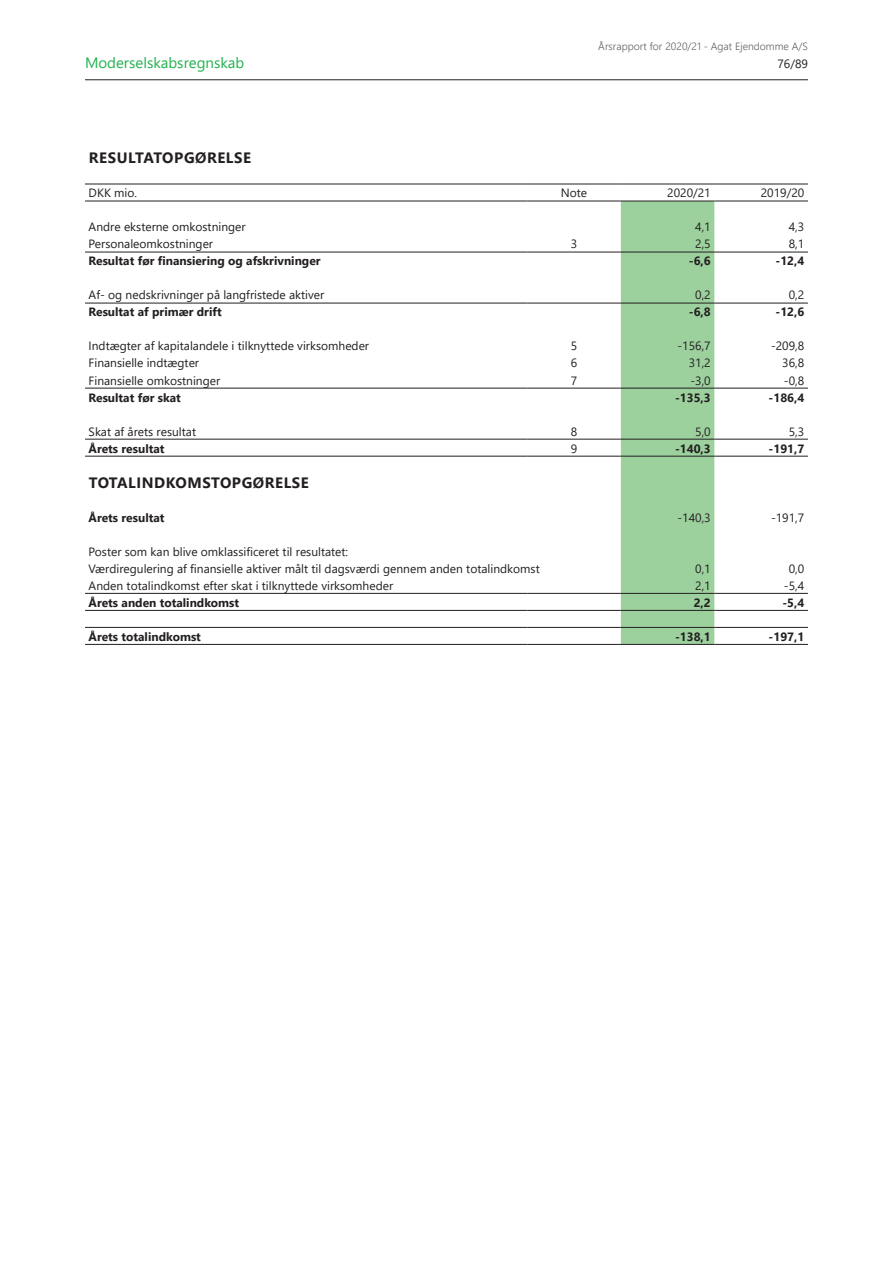
<style>
.page{position:relative;width:893px;height:1263px;background:#fff}
.page>*{position:absolute;margin:0;border:0;box-sizing:border-box;transform-origin:0 0}
.Heading_1{font:700 15px "Segoe UI";letter-spacing:.035em;color:#231f20}
.t1{font:15px "Segoe UI";color:#22b24e}
.Tabel_venstrestillet{font:12px "Segoe UI";color:#231f20}
.Skema___Bold{font:700 12px "Segoe UI";color:#231f20}
.Tabel_højrestillet{font:12px "Segoe UI";color:#231f20}
.Tabel_højrestillet-2{font:700 12px "Segoe UI";color:#231f20}
.Tabel_venstrestillet-2{font:700 12px "Segoe UI";color:#231f20}
.Skema___Bold-2{font:12px "Segoe UI";color:#231f20}
.t2{font:300 10.5px "Segoe UI";color:#60615d}
</style>
<div class="page">
<hr style="left:85px;top:79px;width:723px;height:1px;background:#231f20">
<div style="left:621px;top:202px;width:93px;height:442px;background:#9cd19e"></div>
<hr style="left:85px;top:627px;width:442px;height:1px;background:#231f20">
<hr style="left:527px;top:627px;width:94px;height:1px;background:#231f20">
<hr style="left:85px;top:644px;width:442px;height:1px;background:#231f20">
<hr style="left:85px;top:593px;width:442px;height:1px;background:#231f20">
<hr style="left:85px;top:610px;width:442px;height:1px;background:#231f20">
<hr style="left:527px;top:610px;width:94px;height:1px;background:#231f20">
<hr style="left:85px;top:439px;width:442px;height:1px;background:#231f20">
<hr style="left:85px;top:456px;width:442px;height:1px;background:#231f20">
<hr style="left:621px;top:456px;width:93px;height:1px;background:#231f20">
<hr style="left:85px;top:184px;width:442px;height:1px;background:#231f20">
<hr style="left:527px;top:184px;width:94px;height:1px;background:#231f20">
<hr style="left:85px;top:201px;width:442px;height:1px;background:#231f20">
<hr style="left:527px;top:201px;width:94px;height:1px;background:#231f20">
<hr style="left:714px;top:184px;width:94px;height:1px;background:#231f20">
<hr style="left:714px;top:201px;width:94px;height:1px;background:#231f20">
<hr style="left:527px;top:439px;width:94px;height:1px;background:#231f20">
<hr style="left:714px;top:439px;width:94px;height:1px;background:#231f20">
<hr style="left:527px;top:456px;width:94px;height:1px;background:#231f20">
<hr style="left:714px;top:456px;width:94px;height:1px;background:#231f20">
<hr style="left:527px;top:593px;width:94px;height:1px;background:#231f20">
<hr style="left:714px;top:593px;width:94px;height:1px;background:#231f20">
<hr style="left:527px;top:644px;width:94px;height:1px;background:#231f20">
<hr style="left:714px;top:644px;width:94px;height:1px;background:#231f20">
<hr style="left:714px;top:610px;width:94px;height:1px;background:#231f20">
<hr style="left:714px;top:627px;width:94px;height:1px;background:#231f20">
<hr style="left:85px;top:252px;width:442px;height:1px;background:#231f20">
<hr style="left:527px;top:252px;width:94px;height:1px;background:#231f20">
<hr style="left:85px;top:303px;width:442px;height:1px;background:#231f20">
<hr style="left:527px;top:303px;width:94px;height:1px;background:#231f20">
<hr style="left:714px;top:303px;width:94px;height:1px;background:#231f20">
<hr style="left:85px;top:388px;width:442px;height:1px;background:#231f20">
<hr style="left:527px;top:388px;width:94px;height:1px;background:#231f20">
<hr style="left:714px;top:388px;width:94px;height:1px;background:#231f20">
<hr style="left:621px;top:184px;width:93px;height:1px;background:#231f20">
<hr style="left:621px;top:201px;width:93px;height:1px;background:#231f20">
<hr style="left:621px;top:252px;width:93px;height:1px;background:#231f20">
<hr style="left:714px;top:252px;width:94px;height:1px;background:#231f20">
<hr style="left:621px;top:303px;width:93px;height:1px;background:#231f20">
<hr style="left:621px;top:388px;width:93px;height:1px;background:#231f20">
<hr style="left:621px;top:439px;width:93px;height:1px;background:#231f20">
<hr style="left:621px;top:593px;width:93px;height:1px;background:#231f20">
<hr style="left:621px;top:610px;width:93px;height:1px;background:#231f20">
<hr style="left:621px;top:627px;width:93px;height:1px;background:#231f20">
<hr style="left:621px;top:644px;width:93px;height:1px;background:#231f20">
<p class="t1" style="left:85px;top:49px;width:161px">Moderselskabsregnskab</p>
<p class="t2" style="left:598px;top:36px;width:211px">Årsrapport for 2020/21 - Agat Ejendomme A/S</p>
<p class="Tabel_venstrestillet" style="left:777px;top:52px;width:32px">76/89</p>
<p class="Heading_1" style="left:89px;top:144px;width:164px">RESULTATOPGØRELSE</p>
<p class="Tabel_venstrestillet" style="left:89px;top:182px;width:50px">DKK mio.</p>
<p class="Tabel_venstrestillet" style="left:561px;top:182px;width:28px">Note</p>
<p class="Tabel_venstrestillet" style="left:667px;top:182px;width:45px">2020/21</p>
<p class="Tabel_venstrestillet" style="left:761px;top:182px;width:45px">2019/20</p>
<p class="Tabel_venstrestillet" style="left:89px;top:216px;width:159px">Andre eksterne omkostninger</p>
<p class="Tabel_højrestillet" style="left:695px;top:216px;width:17px">4,1</p>
<p class="Tabel_højrestillet" style="left:789px;top:216px;width:17px">4,3</p>
<p class="Tabel_venstrestillet" style="left:89px;top:233px;width:126px">Personaleomkostninger</p>
<p class="Tabel_højrestillet" style="left:571px;top:233px;width:8px">3</p>
<p class="Tabel_højrestillet" style="left:695px;top:233px;width:17px">2,5</p>
<p class="Tabel_højrestillet" style="left:789px;top:233px;width:17px">8,1</p>
<p class="Tabel_højrestillet-2" style="left:89px;top:250px;width:233px">Resultat før finansiering og afskrivninger</p>
<p class="Tabel_højrestillet-2" style="left:689px;top:250px;width:23px">-6,6</p>
<p class="Tabel_højrestillet-2" style="left:775px;top:250px;width:30px">-12,4</p>
<p class="Tabel_venstrestillet" style="left:89px;top:284px;width:237px">Af- og nedskrivninger på langfristede aktiver</p>
<p class="Tabel_højrestillet" style="left:695px;top:284px;width:17px">0,2</p>
<p class="Tabel_højrestillet" style="left:789px;top:284px;width:17px">0,2</p>
<p class="Skema___Bold" style="left:89px;top:301px;width:135px">Resultat af primær drift</p>
<p class="Skema___Bold" style="left:689px;top:301px;width:23px">-6,8</p>
<p class="Skema___Bold" style="left:775px;top:301px;width:30px">-12,6</p>
<p class="Tabel_venstrestillet" style="left:89px;top:335px;width:282px">Indtægter af kapitalandele i tilknyttede virksomheder</p>
<p class="Tabel_højrestillet" style="left:571px;top:335px;width:8px">5</p>
<p class="Tabel_højrestillet" style="left:677px;top:335px;width:35px">-156,7</p>
<p class="Tabel_højrestillet" style="left:771px;top:335px;width:35px">-209,8</p>
<p class="Tabel_venstrestillet" style="left:89px;top:352px;width:112px">Finansielle indtægter</p>
<p class="Tabel_højrestillet" style="left:571px;top:352px;width:8px">6</p>
<p class="Tabel_højrestillet" style="left:689px;top:352px;width:24px">31,2</p>
<p class="Tabel_højrestillet" style="left:782px;top:352px;width:24px">36,8</p>
<p class="Tabel_venstrestillet" style="left:89px;top:369px;width:133px">Finansielle omkostninger</p>
<p class="Tabel_højrestillet" style="left:571px;top:369px;width:8px">7</p>
<p class="Tabel_højrestillet" style="left:690px;top:369px;width:22px">-3,0</p>
<p class="Tabel_højrestillet" style="left:784px;top:369px;width:22px">-0,8</p>
<p class="Tabel_venstrestillet-2" style="left:89px;top:386px;width:94px">Resultat før skat</p>
<p class="Tabel_højrestillet-2" style="left:675px;top:386px;width:37px">-135,3</p>
<p class="Tabel_højrestillet-2" style="left:769px;top:386px;width:37px">-186,4</p>
<p class="Tabel_venstrestillet" style="left:89px;top:420px;width:109px">Skat af årets resultat</p>
<p class="Tabel_højrestillet" style="left:571px;top:420px;width:8px">8</p>
<p class="Tabel_højrestillet" style="left:695px;top:420px;width:17px">5,0</p>
<p class="Tabel_højrestillet" style="left:789px;top:420px;width:17px">5,3</p>
<p class="Skema___Bold" style="left:89px;top:437px;width:77px">Årets resultat</p>
<p class="Skema___Bold-2" style="left:571px;top:437px;width:8px">9</p>
<p class="Tabel_højrestillet-2" style="left:675px;top:437px;width:37px">-140,3</p>
<p class="Skema___Bold" style="left:769px;top:437px;width:37px">-191,7</p>
<h1 class="Heading_1" style="left:89px;top:468px;width:221px">TOTALINDKOMSTOPGØRELSE</h1>
<p class="Skema___Bold" style="left:89px;top:506px;width:77px">Årets resultat</p>
<p class="Tabel_højrestillet" style="left:677px;top:506px;width:35px">-140,3</p>
<p class="Tabel_højrestillet" style="left:771px;top:506px;width:35px">-191,7</p>
<p class="Tabel_venstrestillet" style="left:89px;top:540px;width:261px">Poster som kan blive omklassificeret til resultatet:</p>
<p class="Tabel_venstrestillet" style="left:89px;top:557px;width:453px">Værdiregulering af finansielle aktiver målt til dagsværdi gennem anden totalindkomst</p>
<p class="Tabel_højrestillet" style="left:695px;top:557px;width:17px">0,1</p>
<p class="Tabel_højrestillet" style="left:789px;top:557px;width:17px">0,0</p>
<p class="Tabel_venstrestillet" style="left:89px;top:574px;width:306px">Anden totalindkomst efter skat i tilknyttede virksomheder</p>
<p class="Skema___Bold-2" style="left:695px;top:574px;width:17px">2,1</p>
<p class="Tabel_højrestillet" style="left:784px;top:574px;width:22px">-5,4</p>
<p class="Skema___Bold" style="left:89px;top:591px;width:152px">Årets anden totalindkomst</p>
<p class="Skema___Bold" style="left:694px;top:591px;width:19px">2,2</p>
<p class="Skema___Bold" style="left:782px;top:591px;width:23px">-5,4</p>
<p class="Skema___Bold" style="left:89px;top:625px;width:114px">Årets totalindkomst</p>
<p class="Skema___Bold" style="left:675px;top:625px;width:37px">-138,1</p>
<p class="Skema___Bold" style="left:769px;top:625px;width:37px">-197,1</p>
</div>
